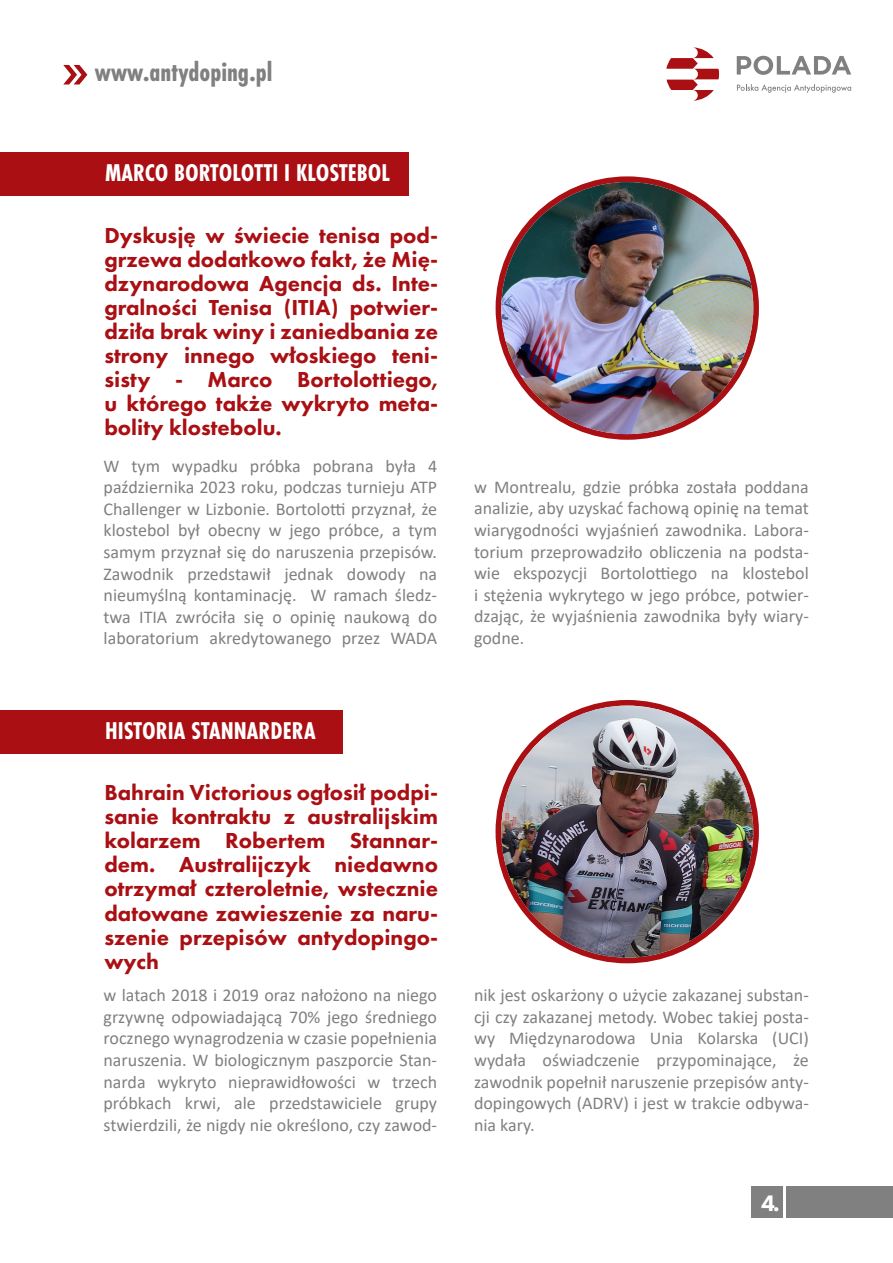
<style>
.page{position:relative;width:893px;height:1263px;background:#fff}
.page>*{position:absolute;margin:0;border:0;box-sizing:border-box;transform-origin:0 0}
.t1{font:700 27.75px "Futura PT Cond";color:#808080}
.t2{font:700 25.2px "Futura PT Cond";color:#fff}
.t3{font:800 23.25px "Futura PT";color:#fff}
.t4{font:800 22.5px/24px "Futura PT";color:#a90f13;text-align:justify}
.t5{font:18px/21.6px "Calibri";color:#808080;text-align:justify}
</style>
<div class="page">
<svg style="left:737px;top:56px;width:114px;height:19px"></svg>
<svg style="left:737px;top:84px;width:114px;height:9px"></svg>
<svg style="left:666px;top:47px;width:53px;height:54px"></svg>
<svg style="left:63px;top:65px;width:24px;height:19px"></svg>
<div style="left:786px;top:1186px;width:107px;height:31px;background:#808080"></div>
<div style="left:751px;top:1186px;width:32px;height:31px;background:#808080"></div>
<svg style="left:496px;top:176px;width:263px;height:264px;background:#ac1d21"></svg>
<img style="left:501px;top:182px;width:252px;height:252px;border-radius:126px">
<div style="left:496px;top:700px;width:263px;height:263px;background:#a90f13;border-radius:50%"></div>
<img style="left:501px;top:706px;width:252px;height:252px;border-radius:126px">
<div style="left:0;top:152px;width:408px;height:44px;background:#a90f13"></div>
<div style="left:0;top:710px;width:343px;height:43px;background:#a90f13"></div>
<h1 class="t1" style="left:95px;top:55px;width:179px">www.antydoping.pl</h1>
<h2 class="t2" style="left:105px;top:158px;width:286px">MARCO BORTOLOTTI I KLOSTEBOL</h2>
<p class="t4" style="left:104px;top:223px;width:335px">Dyskusję w świecie tenisa pod&shy;grzewa dodatkowo fakt, że Mię&shy;dzynarodowa Agencja ds. Inte&shy;gralności Tenisa (ITIA) potwier&shy;dziła brak winy i zaniedbania ze strony innego włoskiego teni&shy;sisty - Marco Bortolottiego, u którego także wykryto meta&shy;bolity klostebolu.</p>
<p class="t5" style="left:104px;top:454px;width:335px">W tym wypadku próbka pobrana była 4 października 2023 roku, podczas turnieju ATP Challenger w Lizbonie. Bortolotti przyznał, że klostebol był obecny w jego próbce, a tym samym przyznał się do naruszenia przepisów.<br>Zawodnik przedstawił jednak dowody na nieumyślną kontaminację. W ramach śledz&shy;twa ITIA zwróciła się o opinię naukową do laboratorium akredytowanego przez WADA</p>
<h2 class="t2" style="left:105px;top:716px;width:212px">HISTORIA STANNARDERA</h2>
<p class="t4" style="left:104px;top:780px;width:335px">Bahrain Victorious ogłosił podpi&shy;sanie kontraktu z australijskim kolarzem Robertem Stannar&shy;dem. Australijczyk niedawno otrzymał czteroletnie, wstecznie datowane zawieszenie za naru&shy;szenie przepisów antydopingo&shy;wych</p>
<p class="t5" style="left:104px;top:984px;width:335px">w latach 2018 i 2019 oraz nałożono na niego grzywnę odpowiadającą 70% jego średniego rocznego wynagrodzenia w czasie popełnienia naruszenia. W biologicznym paszporcie Stan&shy;narda wykryto nieprawidłowości w trzech próbkach krwi, ale przedstawiciele grupy stwierdzili, że nigdy nie określono, czy zawod-</p>
<p class="t5" style="left:474px;top:475px;width:336px">w Montrealu, gdzie próbka została poddana analizie, aby uzyskać fachową opinię na temat wiarygodności wyjaśnień zawodnika. Labora&shy;torium przeprowadziło obliczenia na podsta&shy;wie ekspozycji Bortolottiego na klostebol i stężenia wykrytego w jego próbce, potwier&shy;dzając, że wyjaśnienia zawodnika były wiary&shy;godne.</p>
<p class="t5" style="left:474px;top:984px;width:336px">nik jest oskarżony o użycie zakazanej substan&shy;cji czy zakazanej metody. Wobec takiej posta&shy;wy Międzynarodowa Unia Kolarska (UCI) wydała oświadczenie przypominające, że zawodnik popełnił naruszenie przepisów anty&shy;dopingowych (ADRV) i jest w trakcie odbywa&shy;nia kary.</p>
<p class="t3" style="left:761px;top:1188px;width:20px">4.</p>
</div>
